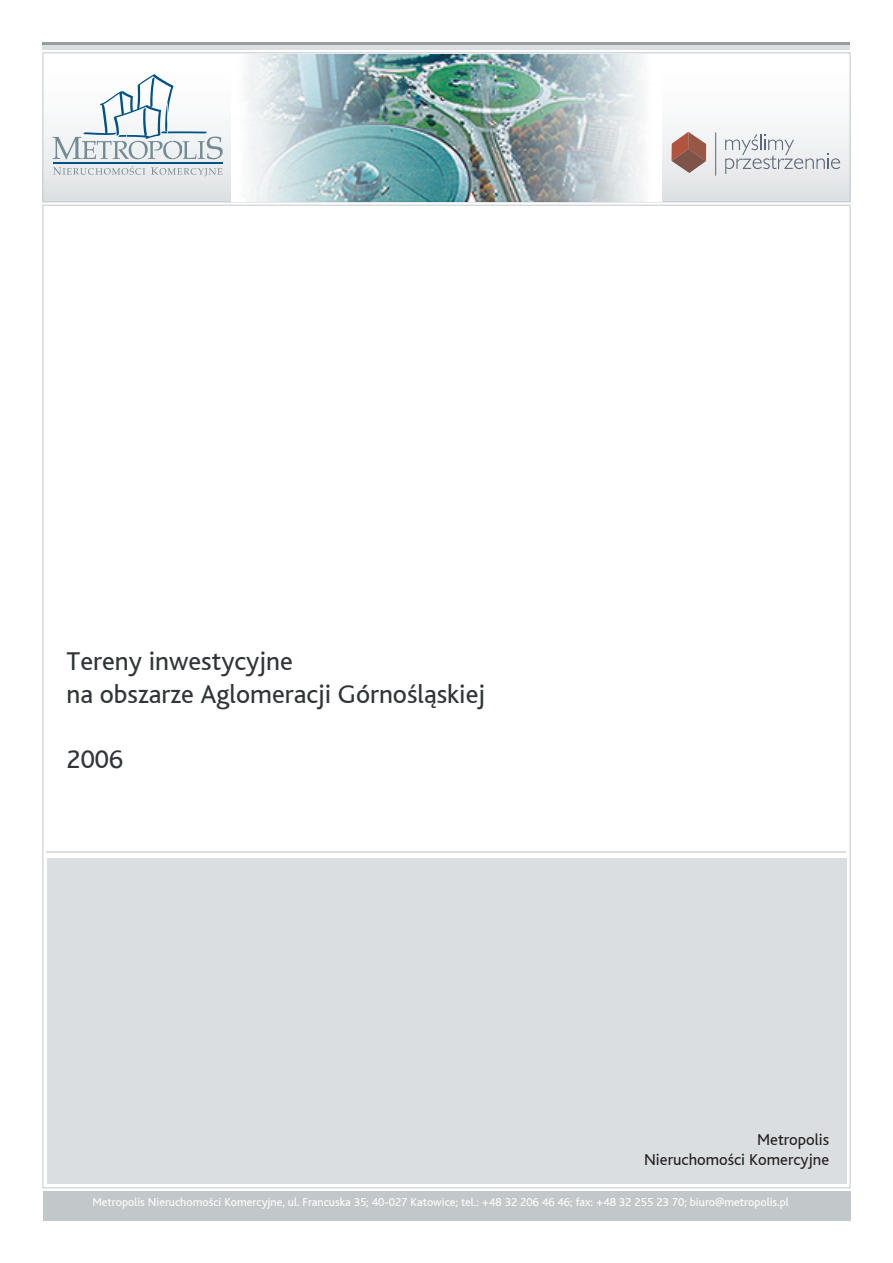
<style>
.page{position:relative;width:893px;height:1263px;background:#fff}
.page>*{position:absolute;margin:0;border:0;box-sizing:border-box;transform-origin:0 0}
.t1{font:27px/32.4px "Bliss";color:#303537}
.t2{font:16.5px/19.8px "Bliss";color:#231f20;text-align:right}
.t3{font:12px "Bliss";color:#fff}
</style>
<div class="page">
<div style="left:43px;top:1191px;width:807px;height:29px;background:#c2c7c9"></div>
<hr style="left:43px;top:43px;width:807px;height:2px;background:#969da0">
<hr style="left:43px;top:46px;width:807px;height:4px;background:#dbdee0">
<div style="left:43px;top:53px;width:807px;height:149px;background:linear-gradient(to bottom,#fff,#e2e5e6)"></div>
<div style="left:43px;top:52px;width:807px;height:150px;border:1px solid #c2c7c9"></div>
<img style="left:232px;top:55px;width:429px;height:147px">
<svg style="left:671px;top:132px;width:35px;height:41px"></svg>
<svg style="left:725px;top:134px;width:115px;height:40px"></svg>
<hr style="left:715px;top:133px;width:1px;height:42px;background:#5e677a">
<div style="left:47px;top:858px;width:799px;height:326px;background:#dbdee0"></div>
<hr style="left:47px;top:852px;width:799px;height:1px;background:#dbdee0">
<svg style="left:53px;top:74px;width:170px;height:85px"></svg>
<hr style="left:53px;top:162px;width:170px;height:2px;background:#005285">
<svg style="left:53px;top:166px;width:169px;height:10px;background:#d4dadc"></svg>
<h1 class="t1" style="left:67px;top:645px;width:420px">Tereny inwestycyjne<br>na obszarze Aglomeracji Górnośląskiej</h1>
<h1 class="t1" style="left:67px;top:742px;width:58px">2006</h1>
<h2 class="t2" style="left:644px;top:1129px;width:187px">Metropolis<br>Nieruchomości Komercyjne</h2>
<p class="t3" style="left:92px;top:1195px;width:698px">Metropolis Nieruchomości Komercyjne, ul. Francuska 35; 40-027 Katowice; tel.: +48 32 206 46 46; fax: +48 32 255 23 70; biuro@metropolis.pl</p>
</div>
